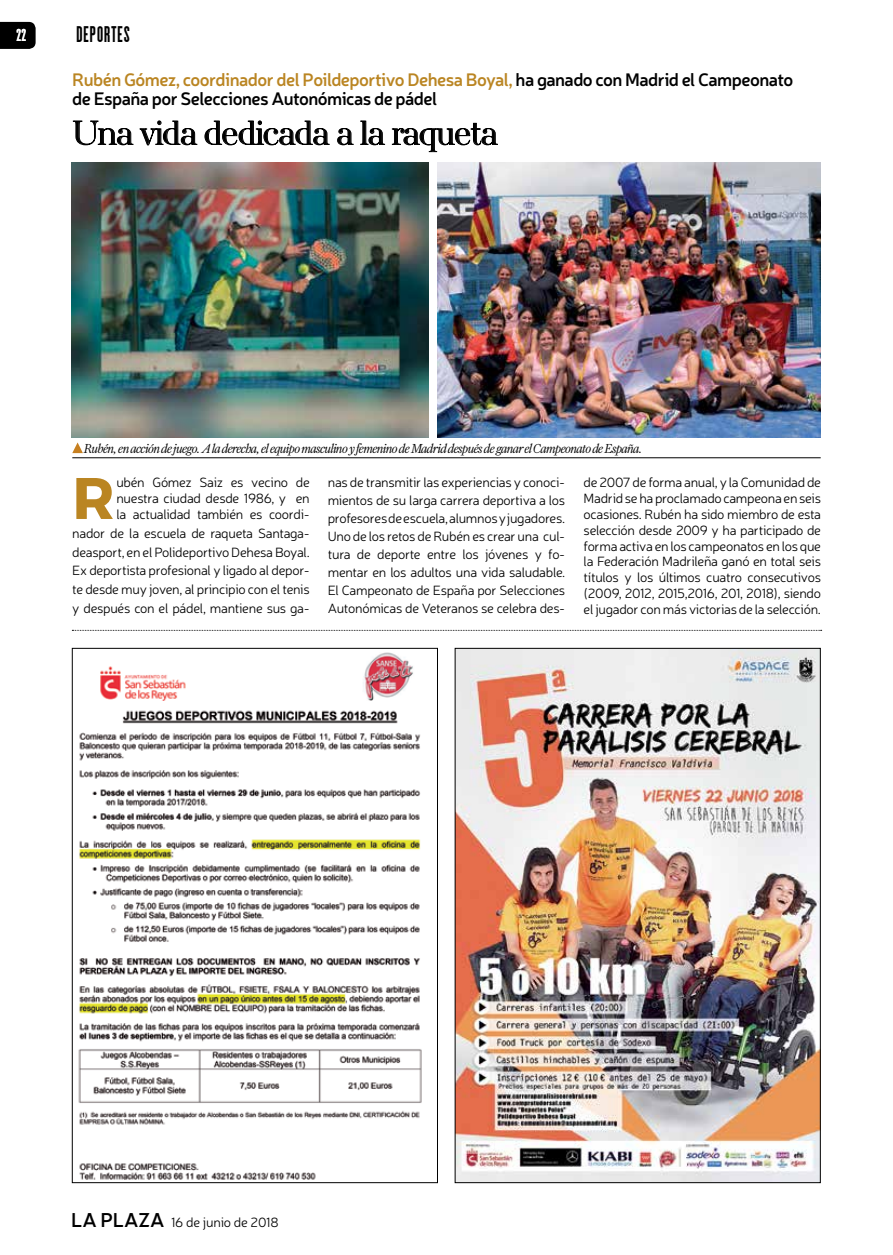
<style>
.page{position:relative;width:893px;height:1255px;background:#fff}
.page>*{position:absolute;margin:0;border:0;box-sizing:border-box;transform-origin:0 0}
.t1{font:700 58.5px "Montserrat";color:#ba8522}
.t2{font:300 34.5px "AW Conqueror Didot";letter-spacing:-.03em;color:#000}
.t3{font:700 19.5px "Cactus";letter-spacing:.05em;color:#000}
.t4{font:600 18px/19.6px "Neris";letter-spacing:-.03em;color:#000}
.t5{font:700 15px "Cactus";color:#fff}
.t6{font:300 13.5px/15.8px "Neris";letter-spacing:-.02em;color:#000;text-align:justify}
.t7{font:italic 300 13.2px "Farnham Display";letter-spacing:-.05em;color:#000}
.s1{color:#ba8522}
.s2{font-weight:600;font-size:19.95px}
</style>
<div class="page">
<svg style="left:0;top:22px;width:36px;height:27px"></svg>
<img style="left:78px;top:652px;width:344px;height:528px">
<img style="left:457px;top:650px;width:362px;height:530px">
<svg style="left:72px;top:630px;width:750px;height:1px"></svg>
<img style="left:71px;top:162px;width:357px;height:275px">
<svg style="left:73px;top:120px;width:125px;height:26px"></svg>
<svg style="left:204px;top:120px;width:126px;height:26px"></svg>
<svg style="left:337px;top:128px;width:17px;height:18px"></svg>
<svg style="left:360px;top:120px;width:25px;height:26px"></svg>
<svg style="left:392px;top:123px;width:106px;height:29px"></svg>
<img style="left:438px;top:162px;width:383px;height:275px">
<svg style="left:72px;top:442px;width:11px;height:11px"></svg>
<hr style="left:72px;top:457px;width:749px;height:1px;background:#000">
<p class="t5" style="left:16px;top:26px;width:11px">22</p>
<h3 class="t3" style="left:77px;top:21px;width:55px">DEPORTES</h3>
<h3 class="t4" style="left:72px;top:69px;width:723px"><span class="s1">Rubén Gómez, coordinador del Poildeportivo Dehesa Boyal,</span> ha ganado con Madrid el Campeonato de España por Selecciones Autonómicas de pádel</h3>
<h2 class="t2" style="left:72px;top:107px;width:427px">Una vida dedicada a la raqueta</h2>
<p class="t7" style="left:84px;top:441px;width:560px">Rubén, en acción de juego. A la derecha, el equipo masculino y femenino de Madrid después de ganar el Campeonato de España.</p>
<p class="t6" style="left:584px;top:474px;width:239px">de 2007 de forma anual, y la Comunidad de Madrid se ha proclamado campeona en seis ocasiones. Rubén ha sido miembro de esta selección desde 2009 y ha participado de forma activa en los campeonatos en los que la Federación Madrileña ganó en total seis títulos y los últimos cuatro consecutivos (2009, 2012, 2015,2016, 201, 2018), siendo el jugador con más victorias de la selección.</p>
<h1 class="t1" style="left:72px;top:462px;width:44px">R</h1>
<p class="t6" style="left:116px;top:474px;width:195px">ubén Gómez Saiz es vecino de nuestra ciudad desde 1986, y en la actualidad también es coordi-</p>
<p class="t6" style="left:72px;top:523px;width:239px;line-height:18.8px">nador de la escuela de raqueta Santaga&shy;deasport, en el Polideportivo Dehesa Boyal.<br>Ex deportista profesional y ligado al depor&shy;te desde muy joven, al principio con el tenis y después con el pádel, mantiene sus ga-</p>
<p class="t6" style="left:328px;top:473px;width:239px;line-height:17.9px">nas de transmitir las experiencias y conoci&shy;mientos de su larga carrera deportiva a los profesores de escuela, alumnos y jugadores.<br>Uno de los retos de Rubén es crear una cul&shy;tura de deporte entre los jóvenes y fo&shy;mentar en los adultos una vida saludable.<br>El Campeonato de España por Selecciones Autonómicas de Veteranos se celebra des-</p>
<p class="t6" style="left:71px;top:1213px;width:209px"><span class="s2">LA PLAZA</span> 16 de junio de 2018</p>
</div>
